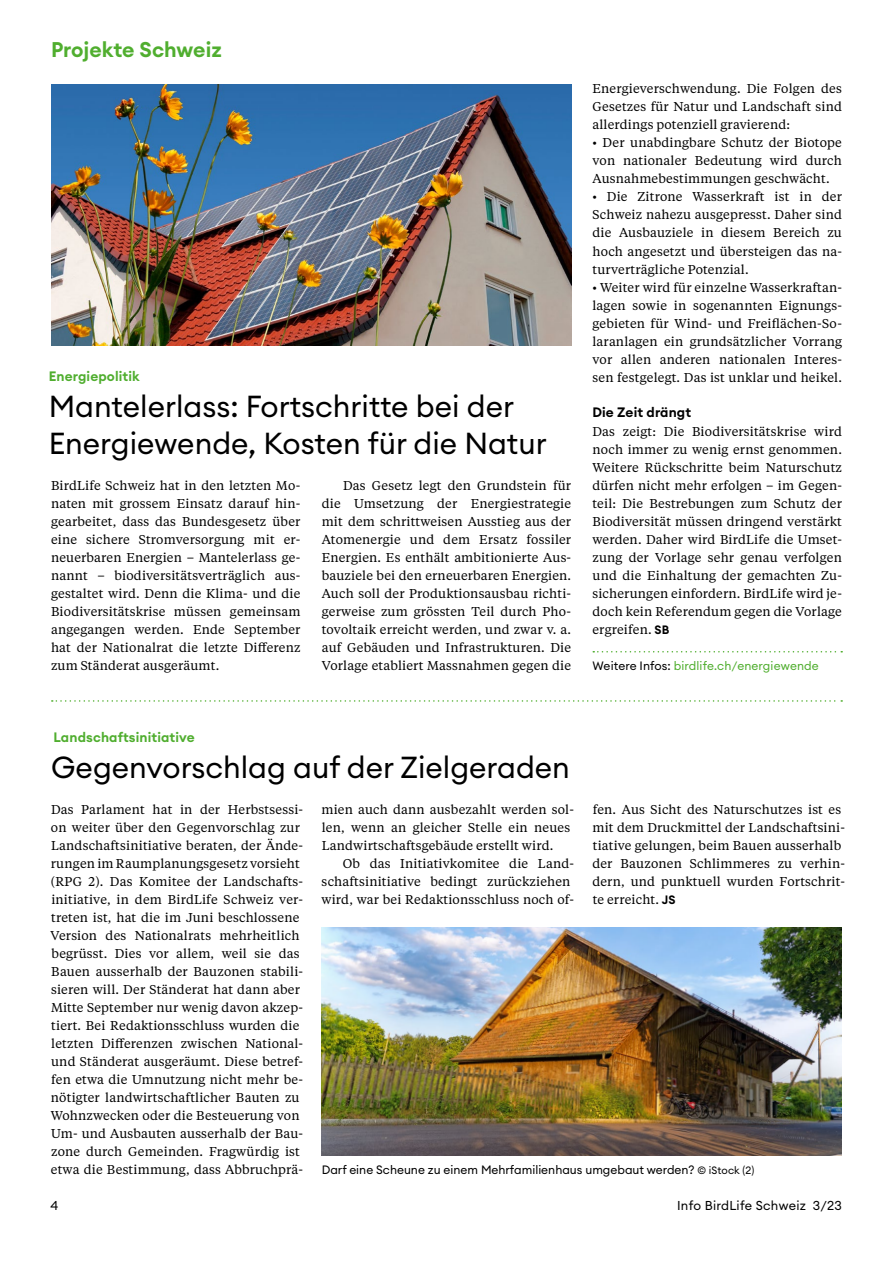
<style>
.page{position:relative;width:893px;height:1263px;background:#fff}
.page>*{position:absolute;margin:0;border:0;box-sizing:border-box;transform-origin:0 0}
.t1{font:30px/36px "Euclid Circular A";color:#000}
.t2{font:600 21px "Euclid Circular A";color:#50ae2f}
.t3{font:600 13.5px "Euclid Circular A";letter-spacing:.01em;color:#50ae2f}
.t4{font:600 13.5px "Euclid Circular A";letter-spacing:.01em;color:#000}
.t5{font:12.75px/18px "Tiempos Text";letter-spacing:.01em;color:#000;text-align:justify}
.t6{font:12.75px "Euclid Circular A";letter-spacing:.02em;color:#000}
.t7{font:12px "Euclid Circular A";color:#000}
.t8{font:12px "Euclid Circular A";letter-spacing:.01em;color:#50ae2f}
.s1{font-family:"Euclid Circular A";font-weight:600;font-size:12px}
.s2{color:#000}
.s3{font-size:10.5px}
</style>
<div class="page">
<svg style="left:593px;top:651px;width:249px;height:1px"></svg>
<img style="left:51px;top:84px;width:520px;height:261px">
<img style="left:321px;top:927px;width:521px;height:228px">
<svg style="left:52px;top:700px;width:790px;height:2px"></svg>
<h2 class="t2" style="left:51px;top:36px;width:172px">Projekte Schweiz</h2>
<p class="t3" style="left:49px;top:368px;width:92px">Energiepolitik</p>
<h1 class="t1" style="left:49px;top:388px;width:499px">Mantelerlass: Fortschritte bei der<br>Energiewende, Kosten für die Natur</h1>
<p class="t5" style="left:51px;top:475px;width:251px">BirdLife Schweiz hat in den letzten Mo&shy;naten mit grossem Einsatz darauf hin&shy;gearbeitet, dass das Bundesgesetz über eine sichere Stromversorgung mit er&shy;neuerbaren Energien – Mantelerlass ge&shy;nannt – biodiversitätsverträglich aus&shy;gestaltet wird. Denn die Klima- und die Biodiversitätskrise müssen gemeinsam angegangen werden. Ende September hat der Nationalrat die letzte Differenz zum Ständerat ausgeräumt.</p>
<p class="t5" style="left:322px;top:475px;width:251px;text-indent:21px">Das Gesetz legt den Grundstein für die Umsetzung der Energiestrategie mit dem schrittweisen Ausstieg aus der Atomenergie und dem Ersatz fossiler Energien. Es enthält ambitionierte Aus&shy;bauziele bei den erneuerbaren Energien.<br>Auch soll der Produktionsausbau richti&shy;gerweise zum grössten Teil durch Pho&shy;tovoltaik erreicht werden, und zwar v. a. auf Gebäuden und Infrastrukturen. Die Vorlage etabliert Massnahmen gegen die</p>
<p class="t5" style="left:592px;top:79px;width:251px">Energieverschwendung. Die Folgen des Gesetzes für Natur und Landschaft sind allerdings potenziell gravierend:</p>
<p class="t5" style="left:592px;top:133px;width:251px">• Der unabdingbare Schutz der Biotope von nationaler Bedeutung wird durch Ausnahmebestimmungen geschwächt.</p>
<p class="t5" style="left:592px;top:187px;width:251px">• Die Zitrone Wasserkraft ist in der Schweiz nahezu ausgepresst. Daher sind die Ausbauziele in diesem Bereich zu hoch angesetzt und übersteigen das na&shy;turverträgliche Potenzial.</p>
<p class="t5" style="left:592px;top:277px;width:251px">• Weiter wird für einzelne Wasserkraftan&shy;lagen sowie in sogenannten Eignungs&shy;gebieten für Wind- und Freiflächen-So&shy;laranlagen ein grundsätzlicher Vorrang vor allen anderen nationalen Interes&shy;sen festgelegt. Das ist unklar und heikel.</p>
<p class="t4" style="left:592px;top:404px;width:100px">Die Zeit drängt</p>
<p class="t5" style="left:592px;top:421px;width:251px">Das zeigt: Die Biodiversitätskrise wird noch immer zu wenig ernst genommen.<br>Weitere Rückschritte beim Naturschutz dürfen nicht mehr erfolgen – im Gegen&shy;teil: Die Bestrebungen zum Schutz der Biodiversität müssen dringend verstärkt werden. Daher wird BirdLife die Umset&shy;zung der Vorlage sehr genau verfolgen und die Einhaltung der gemachten Zu&shy;sicherungen einfordern. BirdLife wird je&shy;doch kein Referendum gegen die Vorlage ergreifen. <span class="s1">SB</span></p>
<p class="t8" style="left:592px;top:657px;width:228px"><span class="s2">Weitere Infos:</span> birdlife.ch/energiewende</p>
<p class="t3" style="left:54px;top:728px;width:143px">Landschaftsinitiative</p>
<h1 class="t1" style="left:51px;top:748px;width:520px">Gegenvorschlag auf der Zielgeraden</h1>
<p class="t5" style="left:592px;top:799px;width:254px;text-align:left">fen. Aus Sicht des Naturschutzes ist es mit dem Druckmittel der Landschaftsini&shy;tiative gelungen, beim Bauen ausserhalb der Bauzonen Schlimmeres zu verhin&shy;dern, und punktuell wurden Fortschrit&shy;te erreicht. <span class="s1">JS</span></p>
<p class="t5" style="left:50px;top:799px;width:254px;text-align:left">Das Parlament hat in der Herbstsessi&shy;on weiter über den Gegenvorschlag zur Landschaftsinitiative beraten, der Ände&shy;rungen im Raumplanungsgesetz vorsieht (RPG 2). Das Komitee der Landschafts&shy;initiative, in dem BirdLife Schweiz ver&shy;treten ist, hat die im Juni beschlossene Version des Nationalrats mehrheitlich begrüsst. Dies vor allem, weil sie das Bauen ausserhalb der Bauzonen stabili&shy;sieren will. Der Ständerat hat dann aber Mitte September nur wenig davon akzep&shy;tiert. Bei Redaktionsschluss wurden die letzten Differenzen zwischen National&shy;und Ständerat ausgeräumt. Diese betref&shy;fen etwa die Umnutzung nicht mehr be&shy;nötigter landwirtschaftlicher Bauten zu Wohnzwecken oder die Besteuerung von Um- und Ausbauten ausserhalb der Bau&shy;zone durch Gemeinden. Fragwürdig ist etwa die Bestimmung, dass Abbruchprä-</p>
<p class="t6" style="left:51px;top:1197px;width:9px">4</p>
<p class="t6" style="left:677px;top:1197px;width:166px">Info BirdLife Schweiz 3/23</p>
<p class="t5" style="left:321px;top:799px;width:254px;text-align:left">mien auch dann ausbezahlt werden sol&shy;len, wenn an gleicher Stelle ein neues<br>Landwirtschaftsgebäude erstellt wird.</p>
<p class="t5" style="left:321px;top:853px;width:254px;text-align:left;text-indent:21px">Ob das Initiativkomitee die Land&shy;schaftsinitiative bedingt zurückziehen wird, war bei Redaktionsschluss noch of-</p>
<p class="t7" style="left:322px;top:1161px;width:434px">Darf eine Scheune zu einem Mehrfamilienhaus umgebaut werden? <span class="s3">© iStock (2)</span></p>
</div>
